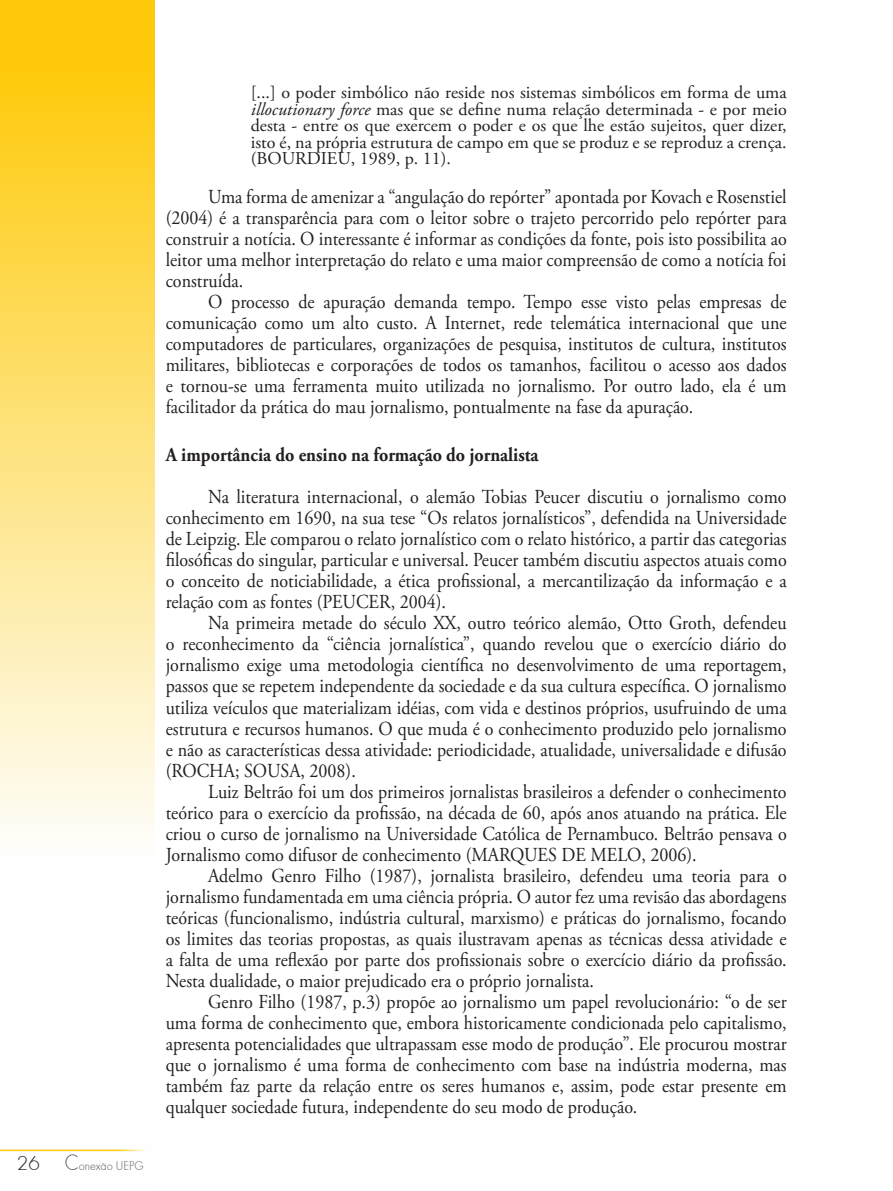
<style>
.page{position:relative;width:893px;height:1191px;background:#fff}
.page>*{position:absolute;margin:0;border:0;box-sizing:border-box;transform-origin:0 0}
.t1{font:19.8px/21px "Adobe Garamond Pro";color:#231f20;text-align:justify;scale:.91 1}
.t2{font:700 19.8px "Adobe Garamond Pro";color:#231f20;scale:.91 1}
.t3{font:18px/16.5px "Adobe Garamond Pro";color:#231f20;text-align:justify}
.t4{font:13.2px "Futura TEE Ligh";color:#57585a;scale:.91 1}
.s1{font-size:21px;color:#231f20}
.s2{font-size:23.1px}
.s3{font-style:italic}
</style>
<div class="page">
<svg style="left:0;top:0;width:155px;height:1152px"></svg>
<hr style="left:0;top:1149px;width:149px;height:2px;background:#feca0a">
<p class="t4" style="left:17px;top:1158px;width:141px"><span class="s1">26</span> <span class="s2">C</span>onexao UEPG</p>
<p class="t4" style="left:102px;top:1154px;width:4px">-</p>
<p class="t3" style="left:251px;top:85px;width:537px">[...] o poder simbólico não reside nos sistemas simbólicos em forma de uma <span class="s3">illocutionary force</span> mas que se define numa relação determinada - e por meio desta - entre os que exercem o poder e os que lhe estão sujeitos, quer dizer, isto é, na própria estrutura de campo em que se produz e se reproduz a crença. (BOURDIEU, 1989, p. 11).</p>
<p class="t1" style="left:166px;top:187px;width:684px;text-indent:43px">Uma forma de amenizar a “angulação do repórter” apontada por Kovach e Rosenstiel (2004) é a transparência para com o leitor sobre o trajeto percorrido pelo repórter para construir a notícia. O interessante é informar as condições da fonte, pois isto possibilita ao leitor uma melhor interpretação do relato e uma maior compreensão de como a notícia foi construída.</p>
<p class="t1" style="left:166px;top:292px;width:684px;text-indent:43px">O processo de apuração demanda tempo. Tempo esse visto pelas empresas de comunicação como um alto custo. A Internet, rede telemática internacional que une computadores de particulares, organizações de pesquisa, institutos de cultura, institutos militares, bibliotecas e corporações de todos os tamanhos, facilitou o acesso aos dados e tornou-se uma ferramenta muito utilizada no jornalismo. Por outro lado, ela é um facilitador da prática do mau jornalismo, pontualmente na fase da apuração.</p>
<p class="t2" style="left:166px;top:443px;width:411px">A importância do ensino na formação do jornalista</p>
<p class="t1" style="left:166px;top:487px;width:684px;text-indent:43px">Na literatura internacional, o alemão Tobias Peucer discutiu o jornalismo como conhecimento em 1690, na sua tese “Os relatos jornalísticos”, defendida na Universidade de Leipzig. Ele comparou o relato jornalístico com o relato histórico, a partir das categorias filosóficas do singular, particular e universal. Peucer também discutiu aspectos atuais como o conceito de noticiabilidade, a ética profissional, a mercantilização da informação e a relação com as fontes (PEUCER, 2004).</p>
<p class="t1" style="left:166px;top:613px;width:684px;text-indent:43px">Na primeira metade do século XX, outro teórico alemão, Otto Groth, defendeu o reconhecimento da “ciência jornalística”, quando revelou que o exercício diário do jornalismo exige uma metodologia científica no desenvolvimento de uma reportagem, passos que se repetem independente da sociedade e da sua cultura específica. O jornalismo utiliza veículos que materializam idéias, com vida e destinos próprios, usufruindo de uma estrutura e recursos humanos. O que muda é o conhecimento produzido pelo jornalismo e não as características dessa atividade: periodicidade, atualidade, universalidade e difusão (ROCHA; SOUSA, 2008).</p>
<p class="t1" style="left:166px;top:781px;width:684px;text-indent:43px">Luiz Beltrão foi um dos primeiros jornalistas brasileiros a defender o conhecimento teórico para o exercício da profissão, na década de 60, após anos atuando na prática. Ele criou o curso de jornalismo na Universidade Católica de Pernambuco. Beltrão pensava o Jornalismo como difusor de conhecimento (MARQUES DE MELO, 2006).</p>
<p class="t1" style="left:166px;top:865px;width:684px;text-indent:43px">Adelmo Genro Filho (1987), jornalista brasileiro, defendeu uma teoria para o jornalismo fundamentada em uma ciência própria. O autor fez uma revisão das abordagens teóricas (funcionalismo, indústria cultural, marxismo) e práticas do jornalismo, focando os limites das teorias propostas, as quais ilustravam apenas as técnicas dessa atividade e a falta de uma reflexão por parte dos profissionais sobre o exercício diário da profissão.<br>Nesta dualidade, o maior prejudicado era o próprio jornalista.</p>
<p class="t1" style="left:166px;top:991px;width:684px;text-indent:43px">Genro Filho (1987, p.3) propõe ao jornalismo um papel revolucionário: “o de ser uma forma de conhecimento que, embora historicamente condicionada pelo capitalismo, apresenta potencialidades que ultrapassam esse modo de produção”. Ele procurou mostrar que o jornalismo é uma forma de conhecimento com base na indústria moderna, mas também faz parte da relação entre os seres humanos e, assim, pode estar presente em qualquer sociedade futura, independente do seu modo de produção.</p>
</div>
